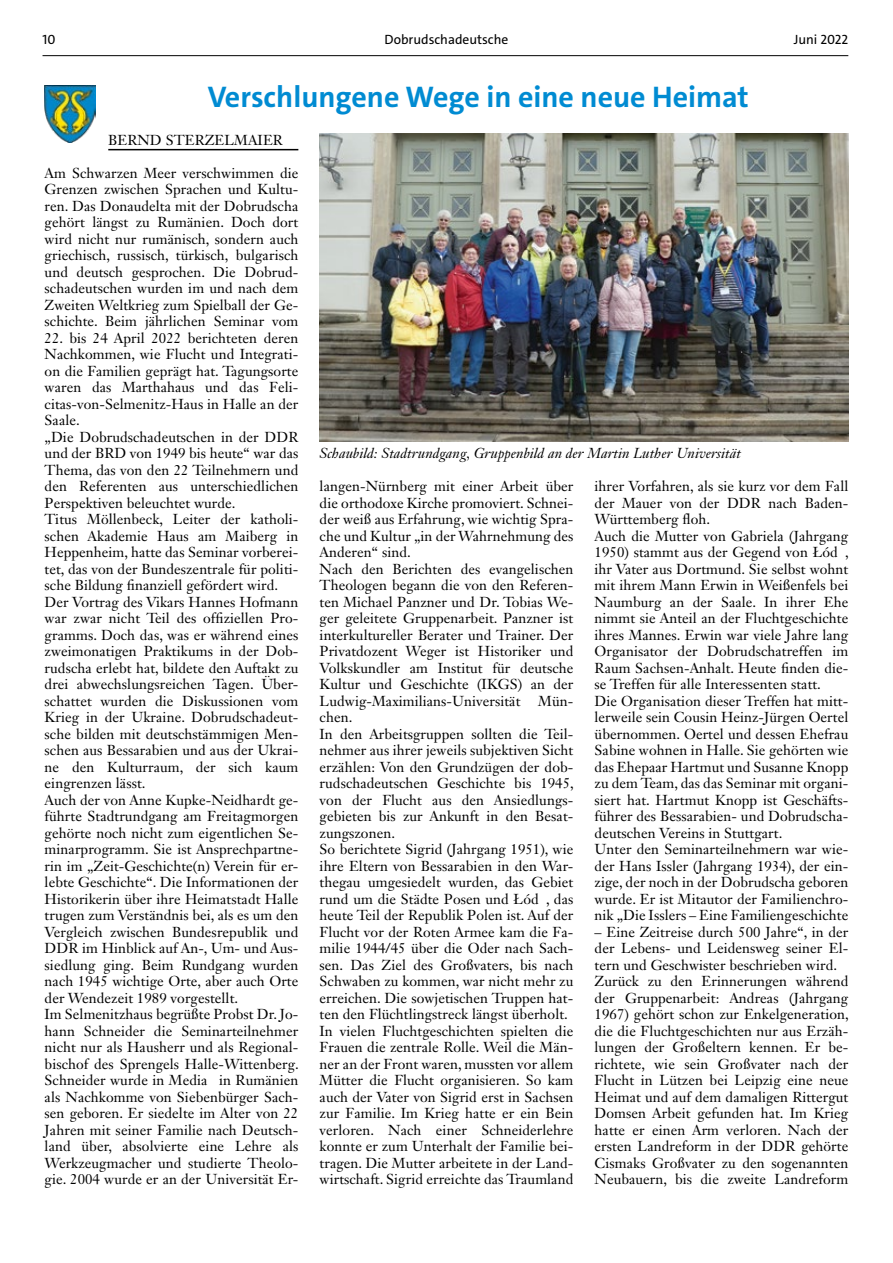
<style>
.page{position:relative;width:893px;height:1263px;background:#fff}
.page>*{position:absolute;margin:0;border:0;box-sizing:border-box;transform-origin:0 0}
.t1{font:700 30px "The Sans";color:#008bd2}
.t2{font:14.25px/16.5px "Janson Text LT Std";letter-spacing:.005em;color:#000}
.t3{font:italic 14.25px "Janson Text LT Std";letter-spacing:.005em;color:#000}
.t4{font:13.5px "The Sans";color:#000}
</style>
<div class="page">
<hr style="left:43px;top:55px;width:805px;height:1px;background:#000">
<img style="left:45px;top:85px;width:51px;height:58px">
<hr style="left:108px;top:149px;width:190px;height:1px;background:#000">
<img style="left:320px;top:133px;width:528px;height:309px">
<p class="t4" style="left:43px;top:31px;width:15px">10</p>
<p class="t4" style="left:385px;top:31px;width:125px">Dobrudschadeutsche</p>
<p class="t4" style="left:794px;top:31px;width:56px">Juni 2022</p>
<h1 class="t1" style="left:208px;top:78px;width:543px">Verschlungene Wege in eine neue Heimat</h1>
<p class="t2" style="left:108px;top:131px;width:176px">BERND STERZELMAIER</p>
<p class="t2" style="left:45px;top:164px;width:255px;text-align:justify">Am Schwarzen Meer verschwimmen die Grenzen zwischen Sprachen und Kultu&shy;ren. Das Donaudelta mit der Dobrudscha gehört längst zu Rumänien. Doch dort wird nicht nur rumänisch, sondern auch griechisch, russisch, türkisch, bulgarisch und deutsch gesprochen. Die Dobrud&shy;schadeutschen wurden im und nach dem Zweiten Weltkrieg zum Spielball der Ge&shy;schichte. Beim jährlichen Seminar vom</p>
<p class="t2" style="left:45px;top:329px;width:256px">22. bis 24 April 2022 berichteten deren Nachkommen, wie Flucht und Integrati&shy;on die Familien geprägt hat. Tagungsorte waren das Marthahaus und das Feli&shy;citas-von-Selmenitz-Haus in Halle an der Saale.<br>„Die Dobrudschadeutschen in der DDR und der BRD von 1949 bis heute“ war das Thema, das von den 22 Teilnehmern und den Referenten aus unterschiedlichen Perspektiven beleuchtet wurde.<br>Titus Möllenbeck, Leiter der katholi&shy;schen Akademie Haus am Maiberg in Heppenheim, hatte das Seminar vorberei&shy;tet, das von der Bundeszentrale für politi&shy;sche Bildung finanziell gefördert wird.<br>Der Vortrag des Vikars Hannes Hofmann war zwar nicht Teil des offiziellen Pro&shy;gramms. Doch das, was er während eines zweimonatigen Praktikums in der Dob&shy;rudscha erlebt hat, bildete den Auftakt zu drei abwechslungsreichen Tagen. Über&shy;schattet wurden die Diskussionen vom Krieg in der Ukraine. Dobrudschadeut&shy;sche bilden mit deutschstämmigen Men&shy;schen aus Bessarabien und aus der Ukrai&shy;ne den Kulturraum, der sich kaum eingrenzen lässt.<br>Auch der von Anne Kupke-Neidhardt ge&shy;führte Stadtrundgang am Freitagmorgen gehörte noch nicht zum eigentlichen Se&shy;minarprogramm. Sie ist Ansprechpartne&shy;rin im „Zeit-Geschichte(n) Verein für er&shy;lebte Geschichte“. Die Informationen der Historikerin über ihre Heimatstadt Halle trugen zum Verständnis bei, als es um den Vergleich zwischen Bundesrepublik und DDR im Hinblick auf An-, Um- und Aus&shy;siedlung ging. Beim Rundgang wurden nach 1945 wichtige Orte, aber auch Orte der Wendezeit 1989 vorgestellt.<br>Im Selmenitzhaus begrüßte Probst Dr. Jo&shy;hann Schneider die Seminarteilnehmer nicht nur als Hausherr und als Regional&shy;bischof des Sprengels Halle-Wittenberg.<br>Schneider wurde in Mediaș in Rumänien als Nachkomme von Siebenbürger Sach&shy;sen geboren. Er siedelte im Alter von 22<br>Jahren mit seiner Familie nach Deutsch&shy;land über, absolvierte eine Lehre als Werkzeugmacher und studierte Theolo&shy;gie. 2004 wurde er an der Universität Er-</p>
<p class="t3" style="left:320px;top:444px;width:423px">Schaubild: Stadtrundgang, Gruppenbild an der Martin Luther Universität</p>
<p class="t2" style="left:320px;top:478px;width:255px">langen-Nürnberg mit einer Arbeit über die orthodoxe Kirche promoviert. Schnei&shy;der weiß aus Erfahrung, wie wichtig Spra&shy;che und Kultur „in der Wahrnehmung des Anderen“ sind.<br>Nach den Berichten des evangelischen Theologen begann die von den Referen&shy;ten Michael Panzner und Dr. Tobias We&shy;ger geleitete Gruppenarbeit. Panzner ist interkultureller Berater und Trainer. Der Privatdozent Weger ist Historiker und Volkskundler am Institut für deutsche Kultur und Geschichte (IKGS) an der Ludwig-Maximilians-Universität</p>
<p class="t2" style="left:538px;top:692px;width:37px">Mün-</p>
<p class="t2" style="left:320px;top:709px;width:256px">chen.<br>In den Arbeitsgruppen sollten die Teil&shy;nehmer aus ihrer jeweils subjektiven Sicht erzählen: Von den Grundzügen der dob&shy;rudschadeutschen Geschichte bis 1945, von der Flucht aus den Ansiedlungs&shy;gebieten bis zur Ankunft in den Besat&shy;zungszonen.<br>So berichtete Sigrid (Jahrgang 1951), wie ihre Eltern von Bessarabien in den War&shy;thegau umgesiedelt wurden, das Gebiet rund um die Städte Posen und Łód , das heute Teil der Republik Polen ist. Auf der Flucht vor der Roten Armee kam die Fa&shy;milie 1944/45 über die Oder nach Sach&shy;sen. Das Ziel des Großvaters, bis nach Schwaben zu kommen, war nicht mehr zu erreichen. Die sowjetischen Truppen hat&shy;ten den Flüchtlingstreck längst überholt.<br>In vielen Fluchtgeschichten spielten die Frauen die zentrale Rolle. Weil die Män&shy;ner an der Front waren, mussten vor allem Mütter die Flucht organisieren. So kam auch der Vater von Sigrid erst in Sachsen zur Familie. Im Krieg hatte er ein Bein verloren. Nach einer Schneiderlehre konnte er zum Unterhalt der Familie bei&shy;tragen. Die Mutter arbeitete in der Land&shy;wirtschaft. Sigrid erreichte das Traumland</p>
<p class="t2" style="left:595px;top:478px;width:256px">ihrer Vorfahren, als sie kurz vor dem Fall der Mauer von der DDR nach Baden-Württemberg floh.<br>Auch die Mutter von Gabriela (Jahrgang 1950) stammt aus der Gegend von Łód , ihr Vater aus Dortmund. Sie selbst wohnt mit ihrem Mann Erwin in Weißenfels bei Naumburg an der Saale. In ihrer Ehe nimmt sie Anteil an der Fluchtgeschichte ihres Mannes. Erwin war viele Jahre lang Organisator der Dobrudschatreffen im Raum Sachsen-Anhalt. Heute finden die&shy;se Treffen für alle Interessenten statt.<br>Die Organisation dieser Treffen hat mitt&shy;lerweile sein Cousin Heinz-Jürgen Oertel übernommen. Oertel und dessen Ehefrau Sabine wohnen in Halle. Sie gehörten wie das Ehepaar Hartmut und Susanne Knopp zu dem Team, das das Seminar mit organi&shy;siert hat. Hartmut Knopp ist Geschäfts&shy;führer des Bessarabien- und Dobrudscha&shy;deutschen Vereins in Stuttgart.<br>Unter den Seminarteilnehmern war wie&shy;der Hans Issler (Jahrgang 1934), der ein&shy;zige, der noch in der Dobrudscha geboren wurde. Er ist Mitautor der Familienchro&shy;nik „Die Isslers – Eine Familiengeschichte</p>
<p class="t2" style="left:595px;top:923px;width:256px">– Eine Zeitreise durch 500 Jahre“, in der der Lebens- und Leidensweg seiner El&shy;tern und Geschwister beschrieben wird.<br>Zurück zu den Erinnerungen während der Gruppenarbeit: Andreas (Jahrgang 1967) gehört schon zur Enkelgeneration, die die Fluchtgeschichten nur aus Erzäh&shy;lungen der Großeltern kennen. Er be&shy;richtete, wie sein Großvater nach der Flucht in Lützen bei Leipzig eine neue Heimat und auf dem damaligen Rittergut Domsen Arbeit gefunden hat. Im Krieg hatte er einen Arm verloren. Nach der ersten Landreform in der DDR gehörte Cismaks Großvater zu den sogenannten Neubauern, bis die zweite Landreform</p>
</div>
